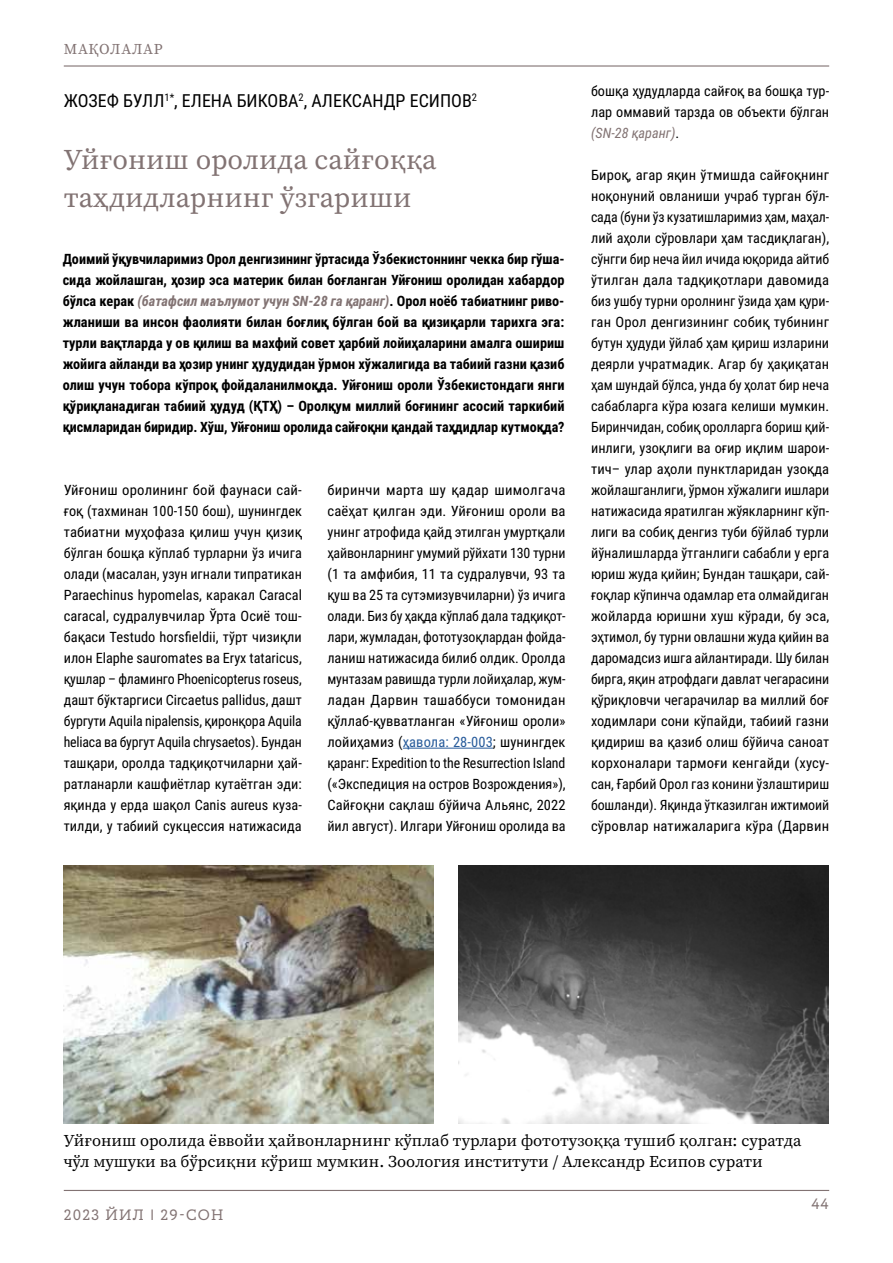
<style>
.page{position:relative;width:893px;height:1263px;background:#fff}
.page>*{position:absolute;margin:0;border:0;box-sizing:border-box;transform-origin:0 0}
.t1{font:28.5px/37.5px "Source Serif Variable";color:#827373}
.author{font:18px "Roboto Condensed";color:#000}
.picture{font:16.5px/21px "Source Serif Variable";color:#000}
.t2{font:15px "Circe Slab A";letter-spacing:.075em;color:#827373}
.top_header{font:15px "Source Serif Variable";letter-spacing:.045em;color:#827373}
.text{font:14.25px/21px "Roboto Condensed";color:#000;text-align:justify}
.enter_text{font:700 14.25px/21px "Roboto Condensed";letter-spacing:-.005em;color:#000;text-align:justify}
.s1{font-style:italic;color:#827373}
.s2{color:#275b9b}
</style>
<div class="page">
<hr style="left:64px;top:65px;width:765px;height:2px;background:#827373">
<hr style="left:64px;top:1190px;width:765px;height:1px;background:#827373">
<hr style="left:403px;top:748px;width:90px;height:1px;background:#275b9b">
<img style="left:64px;top:866px;width:370px;height:257px">
<img style="left:459px;top:866px;width:370px;height:257px">
<p class="top_header" style="left:64px;top:39px;width:100px">МАҚОЛАЛАР</p>
<p class="author" style="left:64px;top:87px;width:415px">ЖОЗЕФ БУЛЛ<sup>1*</sup>, ЕЛЕНА БИКОВА<sup>2</sup>, АЛЕКСАНДР ЕСИПОВ<sup>2</sup></p>
<p class="t1" style="left:64px;top:141px;width:375px">Уйғониш оролида сайғоққа таҳдидларнинг ўзгариши</p>
<p class="enter_text" style="left:63px;top:248px;width:503px">Доимий ўқувчиларимиз Орол денгизининг ўртасида Ўзбекистоннинг чекка бир гўша&shy;сида жойлашган, ҳозир эса материк билан боғланган Уйғониш оролидан хабардор бўлса керак <span class="s1">(батафсил маълумот учун SN-28 га қаранг)</span>. Орол ноёб табиатнинг риво&shy;жланиши ва инсон фаолияти билан боғлиқ бўлган бой ва қизиқарли тарихга эга: турли вақтларда у ов қилиш ва махфий совет ҳарбий лойиҳаларини амалга ошириш жойига айланди ва ҳозир унинг ҳудудидан ўрмон хўжалигида ва табиий газни қазиб олиш учун тобора кўпроқ фойдаланилмоқда. Уйғониш ороли Ўзбекистондаги янги қўриқланадиган табиий ҳудуд (ҚТҲ) – Оролқум миллий боғининг асосий таркибий қисмларидан биридир. Хўш, Уйғониш оролида сайғоқни қандай таҳдидлар кутмоқда?</p>
<p class="text" style="left:64px;top:479px;width:240px">Уйғониш оролининг бой фаунаси сай&shy;ғоқ (тахминан 100-150 бош), шунингдек табиатни муҳофаза қилиш учун қизиқ бўлган бошқа кўплаб турларни ўз ичига олади (масалан, узун игнали типратикан Paraechinus hypomelas, каракал Caracal caracal, судралувчилар Ўрта Осиё тош&shy;бақаси Testudo horsfieldii, тўрт чизиқли илон Elaphe sauromates ва Eryx tataricus, қушлар – фламинго Phoenicopterus roseus, дашт бўктаргиси Circaetus pallidus, дашт бургути Aquila nipalensis, қиронқора Aquila heliaca ва бургут Aquila chrysaetos). Бундан ташқари, оролда тадқиқотчиларни ҳай&shy;ратланарли кашфиётлар кутаётган эди: яқинда у ерда шақол Canis aureus куза&shy;тилди, у табиий сукцессия натижасида</p>
<p class="text" style="left:327px;top:479px;width:240px">биринчи марта шу қадар шимолгача саёҳат қилган эди. Уйғониш ороли ва унинг атрофида қайд этилган умуртқали ҳайвонларнинг умумий рўйхати 130 турни (1 та амфибия, 11 та судралувчи, 93 та қуш ва 25 та сутэмизувчиларни) ўз ичига олади. Биз бу ҳақда кўплаб дала тадқиқот&shy;лари, жумладан, фототузоқлардан фойда&shy;ланиш натижасида билиб олдик. Оролда мунтазам равишда турли лойиҳалар, жум&shy;ладан Дарвин ташаббуси томонидан қўллаб-қувватланган «Уйғониш ороли» лойиҳамиз (<span class="s2">ҳавола: 28-003</span>; шунингдек қаранг: Expedition to the Resurrection Island («Экспедиция на остров Возрождения»), Сайғоқни сақлаш бўйича Альянс, 2022 йил август). Илгари Уйғониш оролида ва</p>
<p class="text" style="left:591px;top:80px;width:240px">бошқа ҳудудларда сайғоқ ва бошқа тур&shy;лар оммавий тарзда ов объекти бўлган <span class="s1">(SN-28 қаранг)</span>.</p>
<p class="text" style="left:591px;top:164px;width:240px">Бироқ, агар яқин ўтмишда сайғоқнинг ноқонуний овланиши учраб турган бўл&shy;сада (буни ўз кузатишларимиз ҳам, маҳал&shy;лий аҳоли сўровлари ҳам тасдиқлаган), сўнгги бир неча йил ичида юқорида айтиб ўтилган дала тадқиқотлари давомида биз ушбу турни оролнинг ўзида ҳам қури&shy;ган Орол денгизининг собиқ тубининг бутун ҳудуди ўйлаб ҳам қириш изларини деярли учратмадик. Агар бу ҳақиқатан ҳам шундай бўлса, унда бу ҳолат бир неча сабабларга кўра юзага келиши мумкин.<br>Биринчидан, собиқ оролларга бориш қий&shy;инлиги, узоқлиги ва оғир иқлим шарои&shy;тич– улар аҳоли пунктларидан узоқда жойлашганлиги, ўрмон хўжалиги ишлари натижасида яратилган жўякларнинг кўп&shy;лиги ва собиқ денгиз туби бўйлаб турли йўналишларда ўтганлиги сабабли у ерга юриш жуда қийин; Бундан ташқари, сай&shy;ғоқлар кўпинча одамлар ета олмайдиган жойларда юришни хуш кўради, бу эса, эҳтимол, бу турни овлашни жуда қийин ва даромадсиз ишга айлантиради. Шу билан бирга, яқин атрофдаги давлат чегарасини қўриқловчи чегарачилар ва миллий боғ ходимлари сони кўпайди, табиий газни қидириш ва қазиб олиш бўйича саноат корхоналари тармоғи кенгайди (хусу&shy;сан, Ғарбий Орол газ конини ўзлаштириш бошланди). Яқинда ўтказилган ижтимоий сўровлар натижаларига кўра (Дарвин</p>
<p class="picture" style="left:64px;top:1130px;width:739px">Уйғониш оролида ёввойи ҳайвонларнинг кўплаб турлари фототузоққа тушиб қолган: суратда чўл мушуки ва бўрсиқни кўриш мумкин. Зоология институти / Александр Есипов сурати</p>
<p class="t2" style="left:64px;top:1206px;width:161px">2023 ЙИЛ | 29-СОН</p>
<p class="t2" style="left:811px;top:1195px;width:19px">44</p>
</div>
